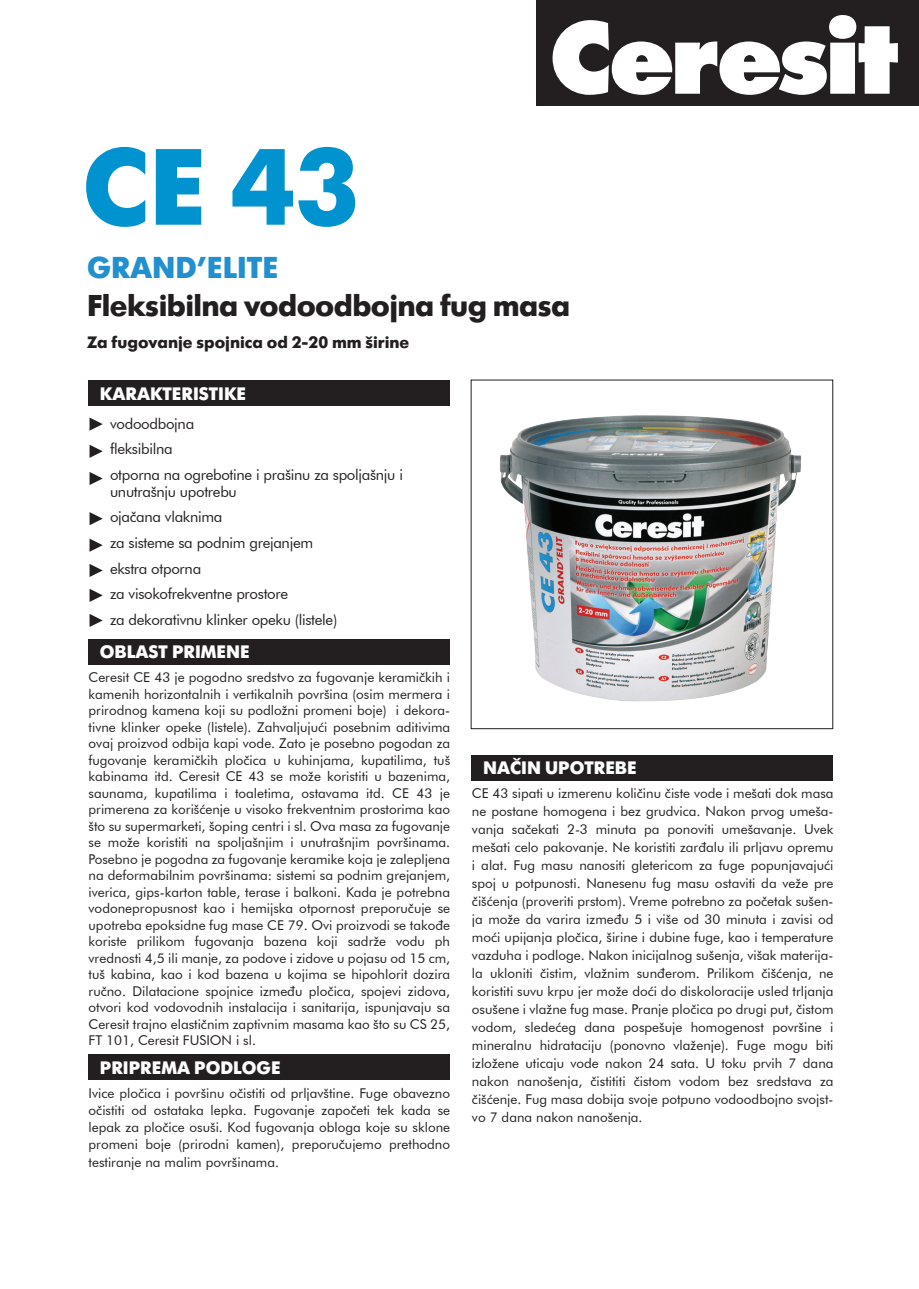
<style>
.page{position:relative;width:919px;height:1289px;background:#fff}
.page>*{position:absolute;margin:0;border:0;box-sizing:border-box;transform-origin:0 0}
.t1{font:700 108px "Futuris TT";color:#0093d0}
.t2{font:700 30px "Futura Futuris";letter-spacing:-.02em;color:#231f20}
.t3{font:700 30px "Futuris TT";color:#228fcf}
.t4{font:700 18px "Futura Futuris";color:#fff}
.t5{font:700 16.5px "Futura Futuris";color:#231f20}
.t6{font:15px/25.7px "Futura BT";letter-spacing:-.02em;color:#231f20}
.t7{font:13.5px/16.5px "Futura BT";color:#231f20;text-align:justify}
</style>
<div class="page">
<div style="left:88px;top:380px;width:361px;height:26px;background:#231f20"></div>
<div style="left:536px;top:0;width:382px;height:105px;background:#231f20"></div>
<svg style="left:552px;top:15px;width:345px;height:80px"></svg>
<div style="left:88px;top:639px;width:361px;height:25px;background:#231f20"></div>
<svg style="left:89px;top:512px;width:14px;height:13px"></svg>
<svg style="left:89px;top:538px;width:14px;height:13px"></svg>
<svg style="left:89px;top:564px;width:14px;height:13px"></svg>
<svg style="left:89px;top:588px;width:14px;height:14px"></svg>
<svg style="left:89px;top:614px;width:14px;height:13px"></svg>
<svg style="left:89px;top:472px;width:14px;height:13px"></svg>
<svg style="left:89px;top:444px;width:14px;height:14px"></svg>
<svg style="left:89px;top:417px;width:14px;height:13px"></svg>
<div style="left:88px;top:1054px;width:361px;height:25px;background:#231f20"></div>
<div style="left:471px;top:755px;width:361px;height:25px;background:#231f20"></div>
<img style="left:443px;top:379px;width:391px;height:382px">
<h1 class="t1" style="left:83px;top:123px;width:278px">CE 43</h1>
<h2 class="t3" style="left:87px;top:250px;width:192px">GRAND’ELITE</h2>
<h2 class="t2" style="left:87px;top:287px;width:484px">Fleksibilna vodoodbojna fug masa</h2>
<p class="t5" style="left:87px;top:332px;width:323px">Za fugovanje spojnica od 2-20 mm širine</p>
<h3 class="t4" style="left:100px;top:383px;width:148px">KARAKTERISTIKE</h3>
<p class="t6" style="left:110px;top:410px;width:294px">vodoodbojna<br>fleksibilna<br>otporna na ogrebotine i prašinu za spoljašnju i</p>
<p class="t6" style="left:110px;top:478px;width:229px">unutrašnju upotrebu<br>ojačana vlaknima<br>za sisteme sa podnim grejanjem ekstra otporna<br>za visokofrekventne prostore<br>za dekorativnu klinker opeku (listele)</p>
<h3 class="t4" style="left:100px;top:641px;width:151px">OBLAST PRIMENE</h3>
<p class="t7" style="left:89px;top:669px;width:363px">Ceresit CE 43 je pogodno sredstvo za fugovanje keramičkih i kamenih horizontalnih i vertikalnih površina (osim mermera i prirodnog kamena koji su podložni promeni boje) i dekora&shy;tivne klinker opeke (listele). Zahvaljujući posebnim aditivima ovaj proizvod odbija kapi vode. Zato je posebno pogodan za fugovanje keramičkih pločica u kuhinjama, kupatilima, tuš kabinama itd. Ceresit CE 43 se može koristiti u bazenima, saunama, kupatilima i toaletima, ostavama itd. CE 43 je primerena za korišćenje u visoko frekventnim prostorima kao što su supermarketi, šoping centri i sl. Ova masa za fugovanje se može koristiti na spoljašnjim i unutrašnjim površinama.<br>Posebno je pogodna za fugovanje keramike koja je zalepljena na deformabilnim površinama: sistemi sa podnim grejanjem, iverica, gips-karton table, terase i balkoni. Kada je potrebna vodonepropusnost kao i hemijska otpornost preporučuje se upotreba epoksidne fug mase CE 79. Ovi proizvodi se takođe koriste prilikom fugovanja bazena koji sadrže vodu ph vrednosti 4,5 ili manje, za podove i zidove u pojasu od 15 cm, tuš kabina, kao i kod bazena u kojima se hipohlorit dozira ručno. Dilatacione spojnice između pločica, spojevi zidova, otvori kod vodovodnih instalacija i sanitarija, ispunjavaju sa Ceresit trajno elastičnim zaptivnim masama kao što su CS 25, FT 101, Ceresit FUSION i sl.</p>
<h3 class="t4" style="left:100px;top:1056px;width:182px">PRIPREMA PODLOGE</h3>
<p class="t7" style="left:89px;top:1083px;width:363px;line-height:17.2px">Ivice pločica i površinu očistiti od prljavštine. Fuge obavezno očistiti od ostataka lepka. Fugovanje započeti tek kada se lepak za pločice osuši. Kod fugovanja obloga koje su sklone promeni boje (prirodni kamen), preporučujemo prethodno testiranje na malim površinama.</p>
<h3 class="t4" style="left:483px;top:757px;width:155px">NAČIN UPOTREBE</h3>
<p class="t7" style="left:472px;top:784px;width:363px;line-height:18px">CE 43 sipati u izmerenu količinu čiste vode i mešati dok masa ne postane homogena i bez grudvica. Nakon prvog umeša&shy;vanja sačekati 2-3 minuta pa ponoviti umešavanje. Uvek mešati celo pakovanje. Ne koristiti zarđalu ili prljavu opremu i alat. Fug masu nanositi gletericom za fuge popunjavajući spoj u potpunosti. Nanesenu fug masu ostaviti da veže pre čišćenja (proveriti prstom). Vreme potrebno za početak sušen&shy;ja može da varira između 5 i više od 30 minuta i zavisi od moći upijanja pločica, širine i dubine fuge, kao i temperature vazduha i podloge. Nakon inicijalnog sušenja, višak materija&shy;la ukloniti čistim, vlažnim sunđerom. Prilikom čišćenja, ne koristiti suvu krpu jer može doći do diskoloracije usled trljanja osušene i vlažne fug mase. Pranje pločica po drugi put, čistom vodom, sledećeg dana pospešuje homogenost površine i mineralnu hidrataciju (ponovno vlaženje). Fuge mogu biti izložene uticaju vode nakon 24 sata. U toku prvih 7 dana nakon nanošenja, čistititi čistom vodom bez sredstava za čišćenje. Fug masa dobija svoje potpuno vodoodbojno svojst&shy;vo 7 dana nakon nanošenja.</p>
</div>
